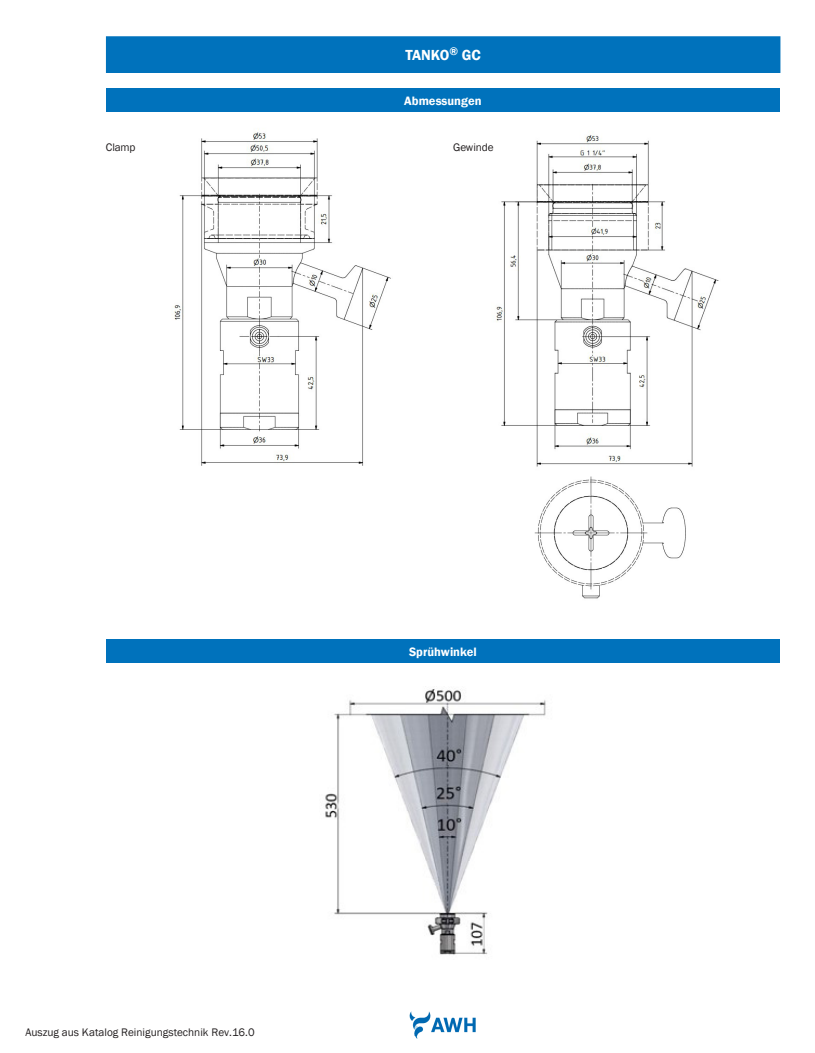
<style>
.page{position:relative;width:815px;height:1053px;background:#fff}
.page>*{position:absolute;margin:0;border:0;box-sizing:border-box;transform-origin:0 0}
.t1{font:600 15px "Franklin Gothic";color:#fff}
.t2{font:600 12.5px "Franklin Gothic";color:#fff}
.t3{font:11.25px "Franklin Gothic";color:#231f20}
</style>
<div class="page">
<img style="left:409px;top:1011px;width:67px;height:28px">
<div style="left:107px;top:37px;width:673px;height:35px;background:#0072bc"></div>
<div style="left:106px;top:36px;width:674px;height:37px;border:1px solid #0072bc"></div>
<div style="left:106px;top:89px;width:674px;height:23px;background:#0072bc"></div>
<img style="left:174px;top:132px;width:217px;height:334px">
<img style="left:496px;top:135px;width:223px;height:332px">
<img style="left:534px;top:476px;width:152px;height:123px">
<div style="left:106px;top:640px;width:674px;height:23px;background:#0072bc"></div>
<img style="left:325px;top:689px;width:221px;height:266px">
<h1 class="t1" style="left:405px;top:46px;width:77px">TANKO<sup>®</sup> GC</h1>
<p class="t2" style="left:404px;top:93px;width:79px">Abmessungen</p>
<p class="t3" style="left:106px;top:140px;width:31px">Clamp</p>
<p class="t3" style="left:453px;top:140px;width:42px">Gewinde</p>
<p class="t3" style="left:25px;top:1024px;width:231px">Auszug aus Katalog Reinigungstechnik Rev.16.0</p>
<p class="t2" style="left:409px;top:644px;width:69px">Sprühwinkel</p>
</div>
